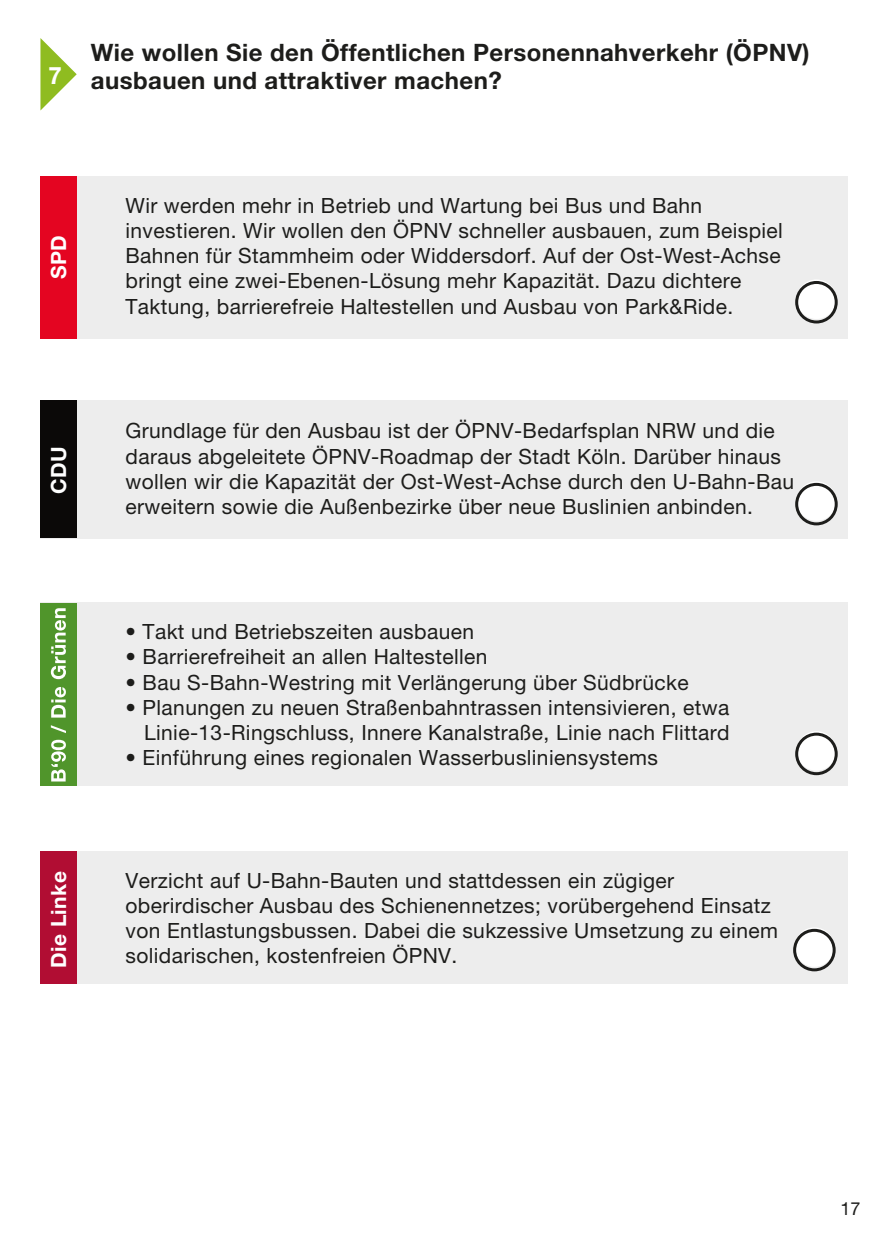
<style>
.page{position:relative;width:893px;height:1259px;background:#fff}
.page>*{position:absolute;margin:0;border:0;box-sizing:border-box;transform-origin:0 0}
.t1{font:700 24px/28.8px "Helvetica Neue LT Std";letter-spacing:.02em;color:#1d1d1b}
.t2{font:700 24px "Helvetica Neue LT Std";color:#fff}
.t3{font:21px/25.2px "Helvetica Neue LT Std";letter-spacing:.02em;color:#1d1d1b}
.t4{font:700 21px "Helvetica Neue LT Std";letter-spacing:.02em;color:#fff}
.t5{font:18px "Helvetica Neue LT Std";color:#1d1d1b}
</style>
<div class="page">
<div style="left:40px;top:850px;width:808px;height:133px;background:#ededed"></div>
<svg style="left:40px;top:38px;width:37px;height:72px"></svg>
<div style="left:40px;top:176px;width:808px;height:162px;background:#ededed"></div>
<div style="left:40px;top:400px;width:808px;height:138px;background:#ededed"></div>
<div style="left:40px;top:602px;width:808px;height:184px;background:#ededed"></div>
<div style="left:40px;top:603px;width:37px;height:182px;background:#50952b"></div>
<div style="left:40px;top:400px;width:37px;height:137px;background:#0b0908"></div>
<div style="left:41px;top:176px;width:36px;height:162px;background:#e40521"></div>
<div style="left:40px;top:850px;width:37px;height:133px;background:#b10d33"></div>
<div style="left:797px;top:279px;width:39px;height:40px;background:#fff;border-radius:50%"></div>
<svg style="left:795px;top:281px;width:43px;height:42px"></svg>
<svg style="left:795px;top:483px;width:43px;height:42px"></svg>
<div style="left:797px;top:731px;width:39px;height:39px;background:#fff;border-radius:50%"></div>
<svg style="left:795px;top:732px;width:43px;height:43px"></svg>
<svg style="left:795px;top:927px;width:39px;height:40px"></svg>
<svg style="left:793px;top:929px;width:43px;height:42px"></svg>
<svg style="left:51px;top:740px;width:15px;height:41px"></svg>
<svg style="left:51px;top:725px;width:15px;height:8px"></svg>
<svg style="left:51px;top:687px;width:15px;height:30px"></svg>
<svg style="left:51px;top:608px;width:15px;height:71px"></svg>
<p class="t2" style="left:48px;top:60px;width:15px">7</p>
<p class="t1" style="left:91px;top:37px;width:720px">Wie wollen Sie den Öffentlichen Personennahverkehr (ÖPNV) ausbauen und attraktiver machen?</p>
<p class="t4" style="left:46px;top:279px;width:46px;rotate:-90deg">SPD</p>
<p class="t4" style="left:46px;top:494px;width:49px;rotate:-90deg">CDU</p>
<p class="t3" style="left:126px;top:192px;width:659px">Wir werden mehr in Betrieb und Wartung bei Bus und Bahn investieren. Wir wollen den ÖPNV schneller ausbauen, zum Beispiel Bahnen für Stammheim oder Widdersdorf. Auf der Ost-West-Achse bringt eine zwei-Ebenen-Lösung mehr Kapazität. Dazu dichtere Taktung, barrierefreie Haltestellen und Ausbau von Park&amp;Ride.</p>
<p class="t3" style="left:126px;top:418px;width:670px">Grundlage für den Ausbau ist der ÖPNV-Bedarfsplan NRW und die daraus abgeleitete ÖPNV-Roadmap der Stadt Köln. Darüber hinaus wollen wir die Kapazität der Ost-West-Achse durch den U-Bahn-Bau erweitern sowie die Außenbezirke über neue Buslinien anbinden.</p>
<p class="t3" style="left:126px;top:619px;width:350px">• Takt und Betriebszeiten ausbauen</p>
<p class="t3" style="left:126px;top:644px;width:363px">• Barrierefreiheit an allen Haltestellen</p>
<p class="t3" style="left:126px;top:669px;width:565px">• Bau S-Bahn-Westring mit Verlängerung über Südbrücke</p>
<p class="t3" style="left:126px;top:694px;width:606px;text-align:right">• Planungen zu neuen Straßenbahntrassen intensivieren, etwa<br>Linie-13-Ringschluss, Innere Kanalstraße, Linie nach Flittard</p>
<p class="t3" style="left:126px;top:745px;width:534px">• Einführung eines regionalen Wasserbusliniensystems</p>
<p class="t4" style="left:46px;top:968px;width:98px;rotate:-90deg">Die Linke</p>
<p class="t3" style="left:126px;top:867px;width:654px">Verzicht auf U-Bahn-Bauten und stattdessen ein zügiger oberirdischer Ausbau des Schienennetzes; vorübergehend Einsatz von Entlastungsbussen. Dabei die sukzessive Umsetzung zu einem solidarischen, kostenfreien ÖPNV.</p>
<p class="t5" style="left:840px;top:1198px;width:22px">17</p>
</div>
